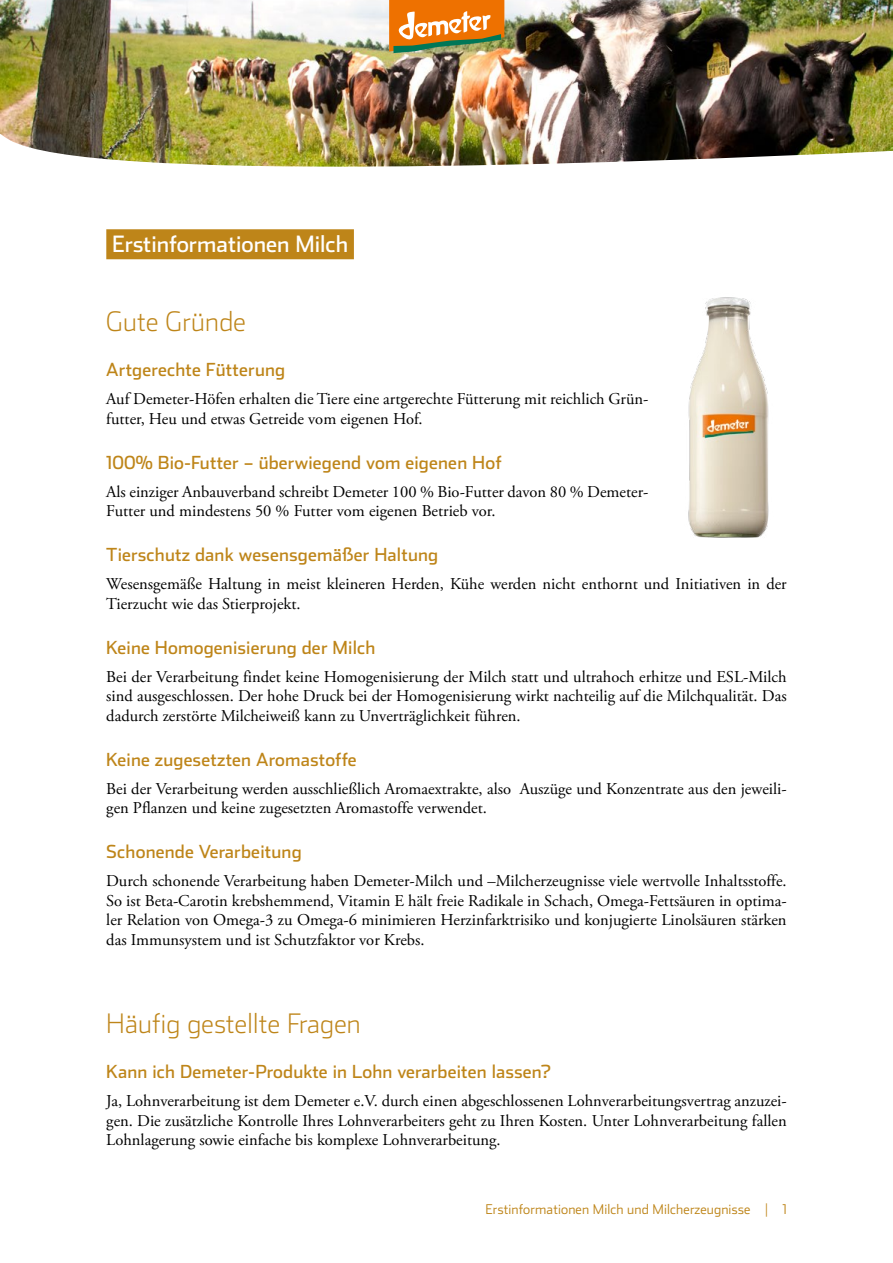
<style>
.page{position:relative;width:893px;height:1263px;background:#fff}
.page>*{position:absolute;margin:0;border:0;box-sizing:border-box;transform-origin:0 0}
.t1{font:200 27px "Stainless";letter-spacing:.01em;color:#be8519}
.t2{font:22.5px "Stainless";color:#fff}
.t3{font:18px "Stainless";letter-spacing:.01em;color:#be8519}
.t4{font:16.5px/19.5px "Adobe Garamond Pro";color:#000}
.t5{font:300 13.5px "Stainless";letter-spacing:.01em;color:#be8519}
</style>
<div class="page">
<img style="left:0;top:0;width:893px;height:167px">
<svg style="left:389px;top:0;width:115px;height:53px;background:#d18b38"></svg>
<div style="left:106px;top:229px;width:248px;height:30px;background:#be8519"></div>
<img style="left:688px;top:297px;width:81px;height:241px">
<h2 class="t2" style="left:112px;top:230px;width:238px">Erstinformationen Milch</h2>
<h1 class="t1" style="left:106px;top:306px;width:141px">Gute Gründe</h1>
<p class="t3" style="left:106px;top:359px;width:180px">Artgerechte Fütterung</p>
<p class="t4" style="left:106px;top:390px;width:544px">Auf Demeter-Höfen erhalten die Tiere eine artgerechte Fütterung mit reichlich Grün&shy;futter, Heu und etwas Getreide vom eigenen Hof.</p>
<p class="t3" style="left:106px;top:452px;width:397px">100% Bio-Futter – überwiegend vom eigenen Hof</p>
<p class="t4" style="left:106px;top:482px;width:544px">Als einziger Anbauverband schreibt Demeter 100 % Bio-Futter davon 80 % Demeter-<br>Futter und mindestens 50 % Futter vom eigenen Betrieb vor.</p>
<p class="t3" style="left:106px;top:544px;width:333px">Tierschutz dank wesensgemäßer Haltung</p>
<p class="t4" style="left:106px;top:575px;width:682px">Wesensgemäße Haltung in meist kleineren Herden, Kühe werden nicht enthornt und Initiativen in der<br>Tierzucht wie das Stierprojekt.</p>
<p class="t3" style="left:106px;top:637px;width:271px">Keine Homogenisierung der Milch</p>
<p class="t4" style="left:106px;top:667px;width:682px;text-align:justify">Bei der Verarbeitung findet keine Homogenisierung der Milch statt und ultrahoch erhitze und ESL-Milch sind ausgeschlossen. Der hohe Druck bei der Homogenisierung wirkt nachteilig auf die Milchqualität. Das dadurch zerstörte Milcheiweiß kann zu Unverträglichkeit führen.</p>
<p class="t3" style="left:106px;top:749px;width:252px">Keine zugesetzten Aromastoffe</p>
<p class="t4" style="left:106px;top:779px;width:682px">Bei der Verarbeitung werden ausschließlich Aromaextrakte, also Auszüge und Konzentrate aus den jeweili&shy;gen Pflanzen und keine zugesetzten Aromastoffe verwendet.</p>
<p class="t3" style="left:106px;top:841px;width:197px">Schonende Verarbeitung</p>
<p class="t4" style="left:106px;top:872px;width:682px;text-align:justify">Durch schonende Verarbeitung haben Demeter-Milch und –Milcherzeugnisse viele wertvolle Inhaltsstoffe.<br>So ist Beta-Carotin krebshemmend, Vitamin E hält freie Radikale in Schach, Omega-Fettsäuren in optima&shy;ler Relation von Omega-3 zu Omega-6 minimieren Herzinfarktrisiko und konjugierte Linolsäuren stärken das Immunsystem und ist Schutzfaktor vor Krebs.</p>
<h1 class="t1" style="left:106px;top:1007px;width:256px">Häufig gestellte Fragen</h1>
<p class="t3" style="left:106px;top:1061px;width:446px">Kann ich Demeter-Produkte in Lohn verarbeiten lassen?</p>
<p class="t4" style="left:106px;top:1092px;width:682px;text-align:justify">Ja, Lohnverarbeitung ist dem Demeter e.V. durch einen abgeschlossenen Lohnverarbeitungsvertrag anzuzei&shy;gen. Die zusätzliche Kontrolle Ihres Lohnverarbeiters geht zu Ihren Kosten. Unter Lohnverarbeitung fallen Lohnlagerung sowie einfache bis komplexe Lohnverarbeitung.</p>
<p class="t5" style="left:485px;top:1201px;width:303px">Erstinformationen Milch und Milcherzeugnisse | 1</p>
</div>
